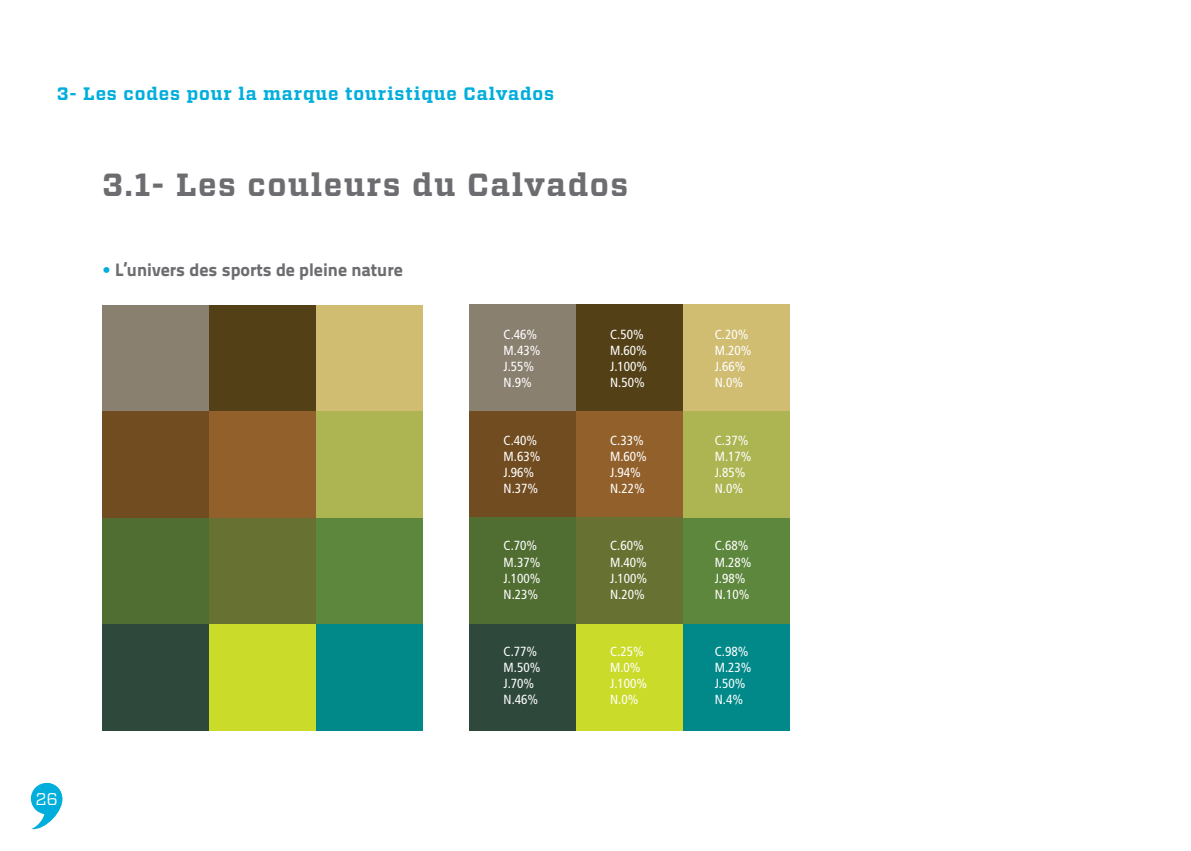
<style>
.page{position:relative;width:1191px;height:851px;background:#fff}
.page>*{position:absolute;margin:0;border:0;box-sizing:border-box;transform-origin:0 0}
.t1{font:700 32px "Vitesse";letter-spacing:.05em;color:#6d6d71}
.t2{font:700 18px "Vitesse";letter-spacing:.05em;color:#00aedc}
.t3{font:18px "Titillium Text 14 L 999 wt";color:#6d6d71}
.t4{font:17px "Vitesse";color:#fff}
.t5{font:condensed 13.2px/16px "Frutiger";color:#fff}
.s1{font-family:"DIN";font-weight:700;color:#00aedc}
</style>
<div class="page">
<svg style="left:31px;top:787px;width:32px;height:42px"></svg>
<div style="left:31px;top:782px;width:31px;height:32px;background:#00aedc;border-radius:50%"></div>
<div style="left:102px;top:305px;width:107px;height:106px;background:#8a8070"></div>
<div style="left:209px;top:305px;width:107px;height:106px;background:#544017"></div>
<div style="left:316px;top:305px;width:107px;height:106px;background:#d0bd72"></div>
<div style="left:102px;top:411px;width:107px;height:107px;background:#714c20"></div>
<div style="left:209px;top:411px;width:107px;height:107px;background:#92602b"></div>
<div style="left:102px;top:518px;width:107px;height:106px;background:#506d32"></div>
<div style="left:209px;top:518px;width:107px;height:106px;background:#677232"></div>
<div style="left:316px;top:518px;width:107px;height:106px;background:#5d873d"></div>
<div style="left:102px;top:624px;width:107px;height:107px;background:#2f483c"></div>
<div style="left:209px;top:624px;width:107px;height:107px;background:#cadb2a"></div>
<div style="left:316px;top:624px;width:107px;height:107px;background:#008988"></div>
<div style="left:316px;top:411px;width:107px;height:107px;background:#acb551"></div>
<div style="left:469px;top:304px;width:107px;height:107px;background:#8a8070"></div>
<div style="left:576px;top:304px;width:107px;height:107px;background:#544017"></div>
<div style="left:683px;top:304px;width:107px;height:107px;background:#d0bd72"></div>
<div style="left:469px;top:411px;width:107px;height:106px;background:#714c20"></div>
<div style="left:576px;top:411px;width:107px;height:106px;background:#92602b"></div>
<div style="left:469px;top:517px;width:107px;height:107px;background:#506d32"></div>
<div style="left:576px;top:517px;width:107px;height:107px;background:#677232"></div>
<div style="left:683px;top:517px;width:107px;height:107px;background:#5d873d"></div>
<div style="left:469px;top:624px;width:107px;height:106px;background:#2f483c"></div>
<div style="left:576px;top:624px;width:107px;height:106px;background:#cadb2a"></div>
<div style="left:683px;top:624px;width:107px;height:106px;background:#008988"></div>
<div style="left:683px;top:411px;width:107px;height:106px;background:#acb551"></div>
<h2 class="t2" style="left:57px;top:81px;width:499px">3- Les codes pour la marque touristique Calvados</h2>
<h1 class="t1" style="left:102px;top:163px;width:528px">3.1- Les couleurs du Calvados</h1>
<h2 class="t3" style="left:102px;top:258px;width:302px"><span class="s1">•</span> L’univers des sports de pleine nature</h2>
<p class="t4" style="left:35px;top:787px;width:24px">26</p>
<p class="t5" style="left:503px;top:326px;width:38px">C.46%<br>M.43%<br>J.55%<br>N.9%</p>
<p class="t5" style="left:610px;top:326px;width:39px">C.50%<br>M.60%<br>J.100%<br>N.50%</p>
<p class="t5" style="left:715px;top:326px;width:38px">C.20%<br>M.20%<br>J.66%<br>N.0%</p>
<p class="t5" style="left:503px;top:432px;width:38px">C.40%<br>M.63%<br>J.96%<br>N.37%</p>
<p class="t5" style="left:610px;top:432px;width:38px">C.33%<br>M.60%<br>J.94%<br>N.22%</p>
<p class="t5" style="left:715px;top:432px;width:38px">C.37%<br>M.17%<br>J.85%<br>N.0%</p>
<p class="t5" style="left:503px;top:538px;width:39px">C.70%<br>M.37%<br>J.100%<br>N.23%</p>
<p class="t5" style="left:610px;top:538px;width:39px">C.60%<br>M.40%<br>J.100%<br>N.20%</p>
<p class="t5" style="left:715px;top:538px;width:38px">C.68%<br>M.28%<br>J.98%<br>N.10%</p>
<p class="t5" style="left:503px;top:643px;width:38px">C.77%<br>M.50%<br>J.70%<br>N.46%</p>
<p class="t5" style="left:610px;top:643px;width:39px">C.25%<br>M.0%<br>J.100%<br>N.0%</p>
<p class="t5" style="left:715px;top:643px;width:38px">C.98%<br>M.23%<br>J.50%<br>N.4%</p>
</div>
